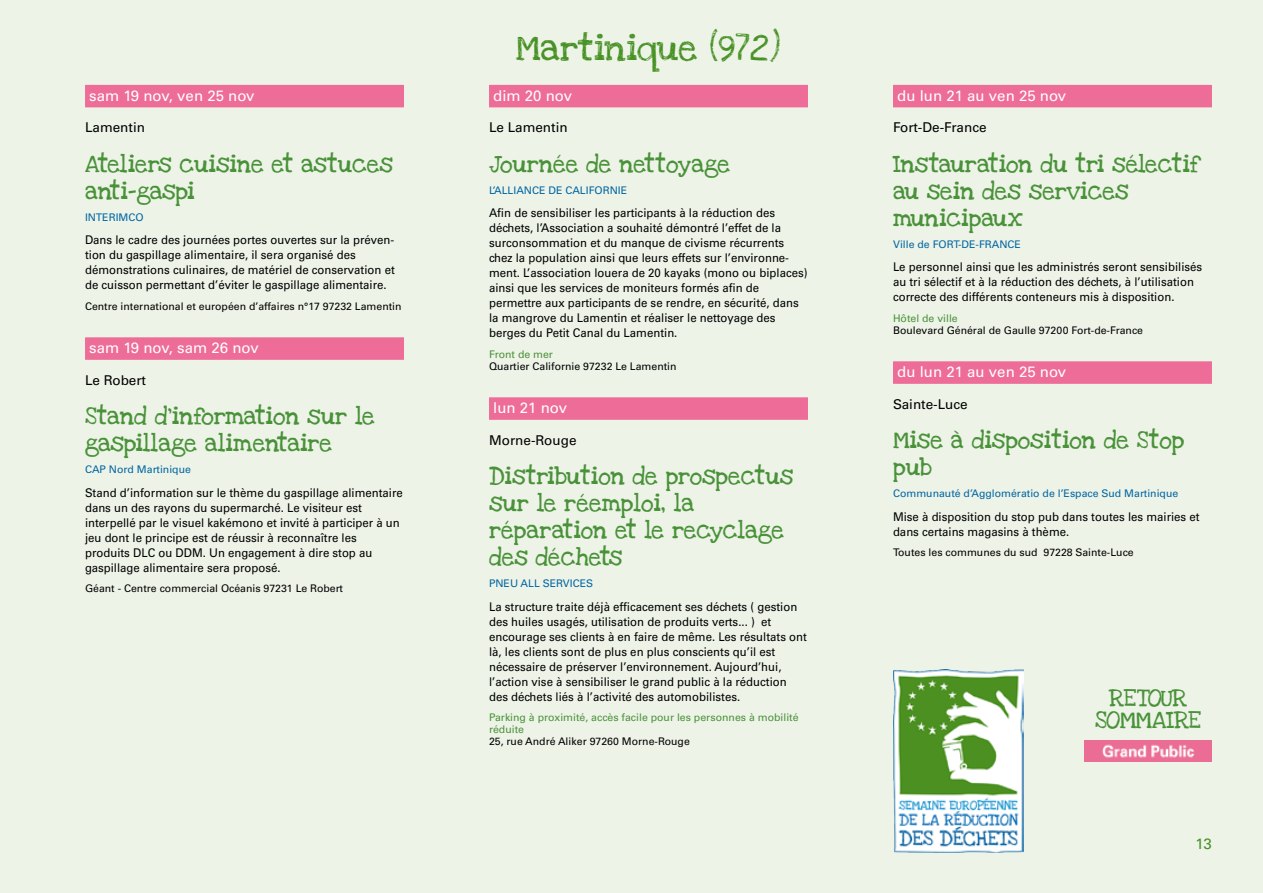
<style>
.page{position:relative;width:1263px;height:893px;background:#eef3e8}
.page>*{position:absolute;margin:0;border:0;box-sizing:border-box;transform-origin:0 0}
.t1{font:27px "Love Ya Like A Sister";color:#489225}
.t2{font:18px/27px "Love Ya Like A Sister Solid";color:#499239}
.t3{font:18px/36px "Love Ya Like A Sister Solid";letter-spacing:-.03em;color:#499239;text-align:center}
.t4{font:15px "Univers LT Std";color:#fff}
.t5{font:15px "Univers LT Std";color:#489225}
.t6{font:13.5px "Univers LT Std";color:#000}
.t7{font:12px/15px "Univers LT Std";color:#000;scale:.95 1}
.t8{font:10.5px "Univers LT Std";color:#000}
.t9{font:10.5px "Univers LT Std";color:#0066a2}
.t10{font:10.5px/12px "Univers LT Std";color:#499239}
</style>
<div class="page">
<img style="left:893px;top:670px;width:131px;height:183px">
<div style="left:85px;top:85px;width:319px;height:22px;background:#ed6c98"></div>
<div style="left:85px;top:337px;width:319px;height:23px;background:#ed6c98"></div>
<div style="left:489px;top:85px;width:319px;height:22px;background:#ed6c98"></div>
<div style="left:489px;top:397px;width:319px;height:23px;background:#ed6c98"></div>
<div style="left:893px;top:85px;width:319px;height:22px;background:#ed6c98"></div>
<div style="left:893px;top:361px;width:319px;height:23px;background:#ed6c98"></div>
<img style="left:1084px;top:740px;width:128px;height:22px">
<p class="t4" style="left:89px;top:87px;width:167px">sam 19 nov, ven 25 nov</p>
<p class="t6" style="left:85px;top:119px;width:62px">Lamentin</p>
<h2 class="t2" style="left:85px;top:151px;width:309px">Ateliers cuisine et astuces anti-gaspi</h2>
<p class="t9" style="left:85px;top:211px;width:60px">INTERIMCO</p>
<p class="t7" style="left:85px;top:233px;width:328px">Dans le cadre des journées portes ouvertes sur la préven&shy;tion du gaspillage alimentaire, il sera organisé des démonstrations culinaires, de matériel de conservation et de cuisson permettant d’éviter le gaspillage alimentaire.</p>
<p class="t8" style="left:85px;top:300px;width:318px">Centre international et européen d’affaires n°17 97232 Lamentin</p>
<p class="t4" style="left:89px;top:339px;width:171px">sam 19 nov, sam 26 nov</p>
<p class="t6" style="left:85px;top:372px;width:62px">Le Robert</p>
<h2 class="t2" style="left:85px;top:403px;width:291px">Stand d’information sur le gaspillage alimentaire</h2>
<p class="t9" style="left:85px;top:463px;width:107px">CAP Nord Martinique</p>
<p class="t7" style="left:85px;top:485px;width:336px">Stand d’information sur le thème du gaspillage alimentaire dans un des rayons du supermarché. Le visiteur est interpellé par le visuel kakémono et invité à participer à un jeu dont le principe est de réussir à reconnaître les produits DLC ou DDM. Un engagement à dire stop au gaspillage alimentaire sera proposé.</p>
<p class="t8" style="left:85px;top:582px;width:259px">Géant - Centre commercial Océanis 97231 Le Robert</p>
<h1 class="t1" style="left:516px;top:26px;width:267px">Martinique (972)</h1>
<p class="t4" style="left:493px;top:87px;width:80px">dim 20 nov</p>
<p class="t6" style="left:489px;top:119px;width:80px">Le Lamentin</p>
<h2 class="t2" style="left:489px;top:151px;width:243px">Journée de nettoyage</h2>
<p class="t9" style="left:489px;top:184px;width:140px">L’ALLIANCE DE CALIFORNIE</p>
<p class="t7" style="left:489px;top:206px;width:337px">Afin de sensibiliser les participants à la réduction des déchets, l’Association a souhaité démontré l’effet de la surconsommation et du manque de civisme récurrents chez la population ainsi que leurs effets sur l’environne&shy;ment. L’association louera de 20 kayaks (mono ou biplaces) ainsi que les services de moniteurs formés afin de permettre aux participants de se rendre, en sécurité, dans la mangrove du Lamentin et réaliser le nettoyage des berges du Petit Canal du Lamentin.</p>
<p class="t10" style="left:489px;top:348px;width:65px">Front de mer</p>
<p class="t8" style="left:489px;top:360px;width:189px">Quartier Californie 97232 Le Lamentin</p>
<p class="t4" style="left:493px;top:399px;width:75px">lun 21 nov</p>
<p class="t6" style="left:489px;top:432px;width:89px">Morne-Rouge</p>
<h2 class="t2" style="left:489px;top:463px;width:306px">Distribution de prospectus sur le réemploi, la réparation et le recyclage des déchets</h2>
<p class="t9" style="left:489px;top:577px;width:106px">PNEU ALL SERVICES</p>
<p class="t7" style="left:489px;top:599px;width:336px">La structure traite déjà efficacement ses déchets ( gestion des huiles usagés, utilisation de produits verts... ) et encourage ses clients à en faire de même. Les résultats ont là, les clients sont de plus en plus conscients qu’il est nécessaire de préserver l’environnement. Aujourd’hui, l’action vise à sensibiliser le grand public à la réduction des déchets liés à l’activité des automobilistes.</p>
<p class="t10" style="left:489px;top:712px;width:311px">Parking à proximité, accès facile pour les personnes à mobilité réduite</p>
<p class="t8" style="left:489px;top:735px;width:202px">25, rue André Aliker 97260 Morne-Rouge</p>
<p class="t4" style="left:897px;top:87px;width:171px">du lun 21 au ven 25 nov</p>
<p class="t6" style="left:893px;top:119px;width:95px">Fort-De-France</p>
<h2 class="t2" style="left:893px;top:151px;width:308px">Instauration du tri sélectif au sein des services municipaux</h2>
<p class="t9" style="left:893px;top:238px;width:130px">Ville de FORT-DE-FRANCE</p>
<p class="t7" style="left:893px;top:260px;width:327px">Le personnel ainsi que les administrés seront sensibilisés au tri sélectif et à la réduction des déchets, à l’utilisation correcte des différents conteneurs mis à disposition.</p>
<p class="t10" style="left:893px;top:312px;width:66px">Hôtel de ville</p>
<p class="t8" style="left:893px;top:324px;width:252px">Boulevard Général de Gaulle 97200 Fort-de-France</p>
<p class="t4" style="left:897px;top:363px;width:171px">du lun 21 au ven 25 nov</p>
<p class="t6" style="left:893px;top:396px;width:76px">Sainte-Luce</p>
<h2 class="t2" style="left:893px;top:427px;width:293px">Mise à disposition de Stop pub</h2>
<p class="t9" style="left:893px;top:487px;width:287px">Communauté d’Agglomératio de l’Espace Sud Martinique</p>
<p class="t7" style="left:893px;top:509px;width:324px">Mise à disposition du stop pub dans toutes les mairies et dans certains magasins à thème.</p>
<p class="t8" style="left:893px;top:546px;width:242px">Toutes les communes du sud 97228 Sainte-Luce</p>
<h2 class="t3" style="left:1095px;top:680px;width:107px">RETOUR<br>SOMMAIRE</h2>
<h2 class="t3" style="left:1095px;top:703px;width:107px">SOMMAIRE</h2>
<p class="t5" style="left:1195px;top:834px;width:18px">13</p>
</div>
